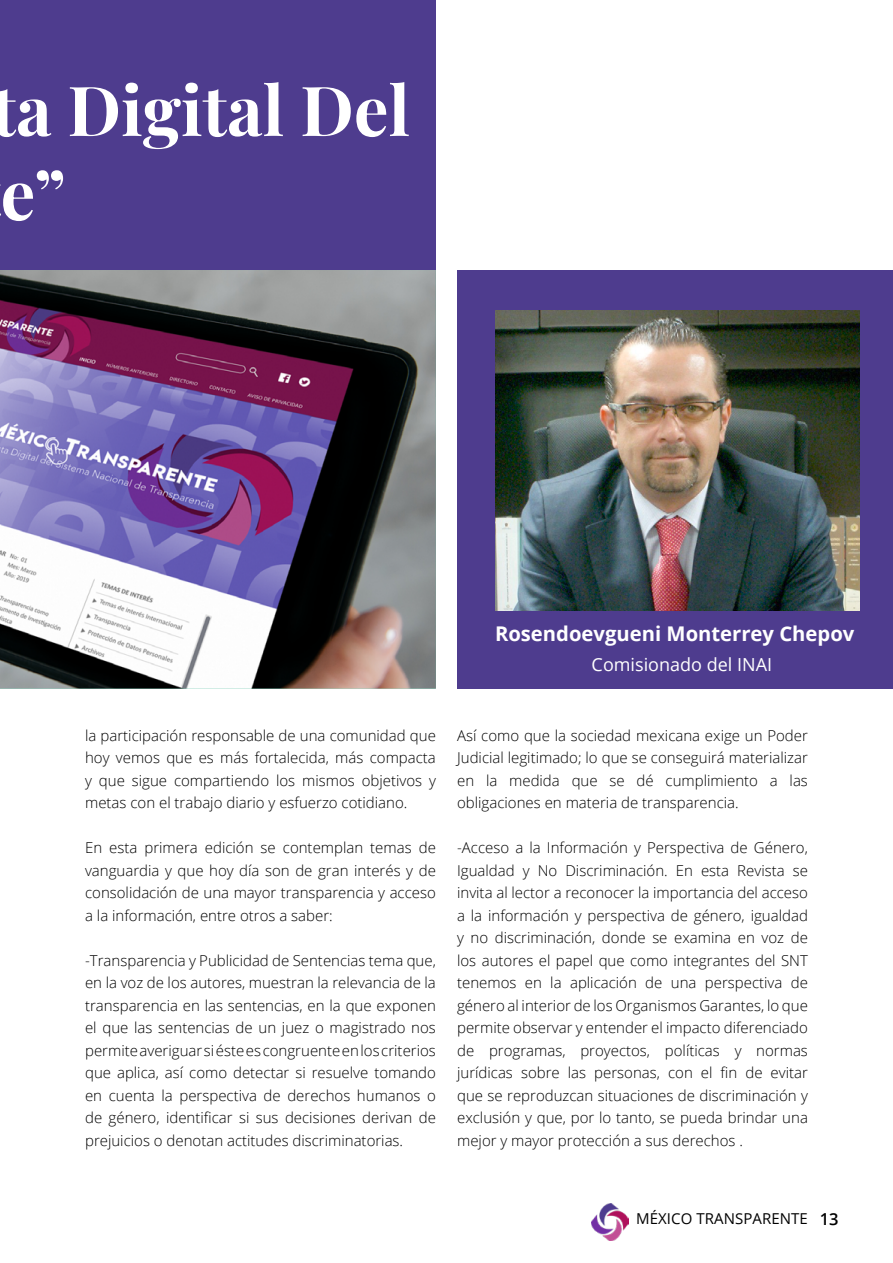
<style>
.page{position:relative;width:893px;height:1263px;background:#fff}
.page>*{position:absolute;margin:0;border:0;box-sizing:border-box;transform-origin:0 0}
.t1{font:700 69px/84px "Playfair Display";color:#fff}
.t2{font:700 20.25px "Open Sans";color:#fff}
.t3{font:18px "Open Sans";color:#fff}
.t4{font:300 15px/22.5px "Open Sans";color:#000;text-align:justify}
.t5{font:15px "Open Sans";letter-spacing:.005em;color:#000}
.s1{font-weight:600;font-size:16.5px}
</style>
<div class="page">
<img style="left:591px;top:1203px;width:38px;height:37px">
<div style="left:0;top:0;width:436px;height:396px;background:#4e3c8e"></div>
<div style="left:457px;top:270px;width:436px;height:418px;background:#4e3c8e"></div>
<img style="left:495px;top:310px;width:365px;height:300px">
<img style="left:0;top:270px;width:436px;height:418px">
<h1 class="t1" style="left:-8px;top:62px;width:420px">ta Digital Del e”</h1>
<h2 class="t2" style="left:495px;top:619px;width:361px">Rosendoevgueni Monterrey Chepov</h2>
<p class="t3" style="left:592px;top:652px;width:182px">Comisionado del INAI</p>
<p class="t4" style="left:85px;top:724px;width:352px">la participación responsable de una comunidad que hoy vemos que es más fortalecida, más compacta y que sigue compartiendo los mismos objetivos y metas con el trabajo diario y esfuerzo cotidiano.</p>
<p class="t4" style="left:85px;top:836px;width:352px">En esta primera edición se contemplan temas de vanguardia y que hoy día son de gran interés y de consolidación de una mayor transparencia y acceso a la información, entre otros a saber:</p>
<p class="t4" style="left:85px;top:949px;width:352px">-Transparencia y Publicidad de Sentencias tema que, en la voz de los autores, muestran la relevancia de la transparencia en las sentencias, en la que exponen el que las sentencias de un juez o magistrado nos permite averiguar si éste es congruente en los criterios que aplica, así como detectar si resuelve tomando en cuenta la perspectiva de derechos humanos o de género, identificar si sus decisiones derivan de prejuicios o denotan actitudes discriminatorias.</p>
<p class="t4" style="left:457px;top:723px;width:352px">Así como que la sociedad mexicana exige un Poder Judicial legitimado; lo que se conseguirá materializar en la medida que se dé cumplimiento a las obligaciones en materia de transparencia.</p>
<p class="t4" style="left:457px;top:836px;width:352px">-Acceso a la Información y Perspectiva de Género, Igualdad y No Discriminación. En esta Revista se invita al lector a reconocer la importancia del acceso a la información y perspectiva de género, igualdad y no discriminación, donde se examina en voz de los autores el papel que como integrantes del SNT tenemos en la aplicación de una perspectiva de género al interior de los Organismos Garantes, lo que permite observar y entender el impacto diferenciado de programas, proyectos, políticas y normas jurídicas sobre las personas, con el fin de evitar que se reproduzcan situaciones de discriminación y exclusión y que, por lo tanto, se pueda brindar una mejor y mayor protección a sus derechos .</p>
<p class="t5" style="left:636px;top:1208px;width:204px">MÉXICO TRANSPARENTE <span class="s1">13</span></p>
</div>
